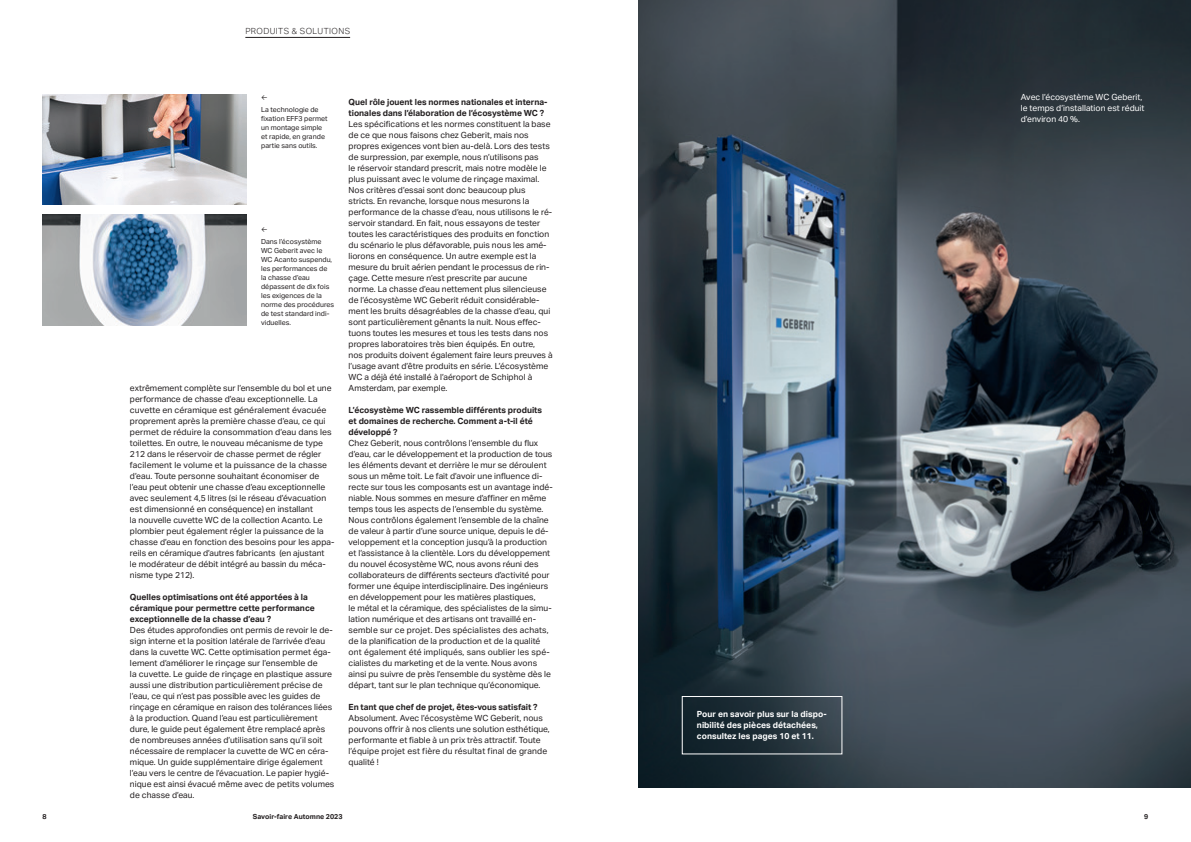
<style>
.page{position:relative;width:1191px;height:842px;background:#fff}
.page>*{position:absolute;margin:0;border:0;box-sizing:border-box;transform-origin:0 0}
.t1{font:8.5px/11px "Aktiv Grotesk Geberit";letter-spacing:.005em;color:#231f20}
.t2{font:700 8.5px/11px "Aktiv Grotesk Geberit";color:#231f20}
.t3{font:700 8.5px/11px "Aktiv Grotesk Geberit";letter-spacing:.005em;color:#fff}
.t4{font:8.5px/11px "Aktiv Grotesk Geberit";letter-spacing:.005em;color:#fff}
.t5{font:300 8.5px "Aktiv Grotesk Geberit";letter-spacing:.05em;color:#231f20}
.t6{font:7px/9px "Aktiv Grotesk Geberit";letter-spacing:.005em;color:#231f20}
.t7{font:700 7px "Aktiv Grotesk Geberit";letter-spacing:.005em;color:#231f20}
</style>
<div class="page">
<hr style="left:245px;top:37px;width:105px;height:1px;background:#231f20">
<img style="left:638px;top:0;width:553px;height:787px">
<img style="left:43px;top:215px;width:204px;height:110px">
<img style="left:43px;top:94px;width:204px;height:110px">
<div style="left:681px;top:696px;width:161px;height:58px;border:1px solid #fff"></div>
<p class="t5" style="left:245px;top:27px;width:106px">PRODUITS &amp; SOLUTIONS</p>
<p class="t6" style="left:261px;top:92px;width:59px;line-height:11.8px">←<br>La technologie de</p>
<p class="t6" style="left:261px;top:114px;width:68px">fixation EFF3 permet un montage simple et rapide, en grande partie sans outils.</p>
<p class="t6" style="left:261px;top:224px;width:62px;line-height:11.8px">←<br>Dans l’écosystème</p>
<p class="t6" style="left:261px;top:246px;width:75px">WC Geberit avec le<br>WC Acanto suspendu, les performances de la chasse d’eau dépassent de dix fois les exigences de la norme des procédures de test standard indi&shy;viduelles.</p>
<p class="t1" style="left:130px;top:383px;width:206px">extrêmement complète sur l’ensemble du bol et une performance de chasse d’eau exceptionnelle. La cuvette en céramique est généralement évacuée proprement après la première chasse d’eau, ce qui permet de réduire la consommation d’eau dans les toilettes. En outre, le nouveau mécanisme de type 212 dans le réservoir de chasse permet de régler facilement le volume et la puissance de la chasse d’eau. Toute personne souhaitant économiser de l’eau peut obtenir une chasse d’eau exceptionnelle avec seulement 4,5 litres (si le réseau d’évacuation est dimensionné en conséquence) en installant<br>la nouvelle cuvette WC de la collection Acanto. Le plombier peut également régler la puissance de la chasse d’eau en fonction des besoins pour les appa&shy;reils en céramique d’autres fabricants (en ajustant<br>le modérateur de débit intégré au bassin du méca&shy;nisme type 212).</p>
<p class="t2" style="left:130px;top:592px;width:186px">Quelles optimisations ont été apportées à la céramique pour permettre cette performance exceptionnelle de la chasse d’eau ?</p>
<p class="t1" style="left:130px;top:625px;width:206px">Des études approfondies ont permis de revoir le de&shy;sign interne et la position latérale de l’arrivée d’eau dans la cuvette WC. Cette optimisation permet éga&shy;lement d’améliorer le rinçage sur l’ensemble de<br>la cuvette. Le guide de rinçage en plastique assure aussi une distribution particulièrement précise de l’eau, ce qui n’est pas possible avec les guides de rinçage en céramique en raison des tolérances liées à la production. Quand l’eau est particulièrement dure, le guide peut également être remplacé après de nombreuses années d’utilisation sans qu’il soit nécessaire de remplacer la cuvette de WC en céra&shy;mique. Un guide supplémentaire dirige également l’eau vers le centre de l’évacuation. Le papier hygié&shy;nique est ainsi évacué même avec de petits volumes de chasse d’eau.</p>
<p class="t2" style="left:348px;top:97px;width:200px">Quel rôle jouent les normes nationales et interna&shy;tionales dans l’élaboration de l’écosystème WC ?</p>
<p class="t1" style="left:348px;top:119px;width:205px">Les spécifications et les normes constituent la base de ce que nous faisons chez Geberit, mais nos propres exigences vont bien au-delà. Lors des tests de surpression, par exemple, nous n’utilisons pas<br>le réservoir standard prescrit, mais notre modèle le plus puissant avec le volume de rinçage maximal.<br>Nos critères d’essai sont donc beaucoup plus stricts. En revanche, lorsque nous mesurons la performance de la chasse d’eau, nous utilisons le ré&shy;servoir standard. En fait, nous essayons de tester toutes les caractéristiques des produits en fonction du scénario le plus défavorable, puis nous les amé&shy;liorons en conséquence. Un autre exemple est la mesure du bruit aérien pendant le processus de rin&shy;çage. Cette mesure n’est prescrite par aucune norme. La chasse d’eau nettement plus silencieuse de l’écosystème WC Geberit réduit considérable&shy;ment les bruits désagréables de la chasse d’eau, qui sont particulièrement gênants la nuit. Nous effec&shy;tuons toutes les mesures et tous les tests dans nos propres laboratoires très bien équipés. En outre,<br>nos produits doivent également faire leurs preuves à l’usage avant d’être produits en série. L’écosystème WC a déjà été installé à l’aéroport de Schiphol à Amsterdam, par exemple.</p>
<p class="t2" style="left:348px;top:405px;width:195px">L’écosystème WC rassemble différents produits et domaines de recherche. Comment a-t-il été développé ?</p>
<p class="t1" style="left:348px;top:438px;width:206px">Chez Geberit, nous contrôlons l’ensemble du flux d’eau, car le développement et la production de tous les éléments devant et derrière le mur se déroulent sous un même toit. Le fait d’avoir une influence di&shy;recte sur tous les composants est un avantage indé&shy;niable. Nous sommes en mesure d’affiner en même temps tous les aspects de l’ensemble du système.<br>Nous contrôlons également l’ensemble de la chaîne de valeur à partir d’une source unique, depuis le dé&shy;veloppement et la conception jusqu’à la production et l’assistance à la clientèle. Lors du développement du nouvel écosystème WC, nous avons réuni des collaborateurs de différents secteurs d’activité pour former une équipe interdisciplinaire. Des ingénieurs en développement pour les matières plastiques,<br>le métal et la céramique, des spécialistes de la simu&shy;lation numérique et des artisans ont travaillé en&shy;semble sur ce projet. Des spécialistes des achats, de la planification de la production et de la qualité ont également été impliqués, sans oublier les spé&shy;cialistes du marketing et de la vente. Nous avons ainsi pu suivre de près l’ensemble du système dès le départ, tant sur le plan technique qu’économique.</p>
<p class="t2" style="left:348px;top:702px;width:190px">En tant que chef de projet, êtes-vous satisfait ?</p>
<p class="t1" style="left:348px;top:713px;width:203px">Absolument. Avec l’écosystème WC Geberit, nous pouvons offrir à nos clients une solution esthétique, performante et fiable à un prix très attractif. Toute l’équipe projet est fière du résultat final de grande qualité !</p>
<p class="t3" style="left:697px;top:708px;width:131px">Pour en savoir plus sur la dispo&shy;nibilité des pièces détachées, consultez les pages 10 et 11.</p>
<p class="t4" style="left:1020px;top:92px;width:125px">Avec l’écosystème WC Geberit, le temps d’installation est réduit d’environ 40 %.</p>
<p class="t7" style="left:43px;top:812px;width:6px">8</p>
<p class="t7" style="left:253px;top:812px;width:91px">Savoir-faire Automne 2023</p>
<p class="t7" style="left:1144px;top:812px;width:6px">9</p>
</div>
